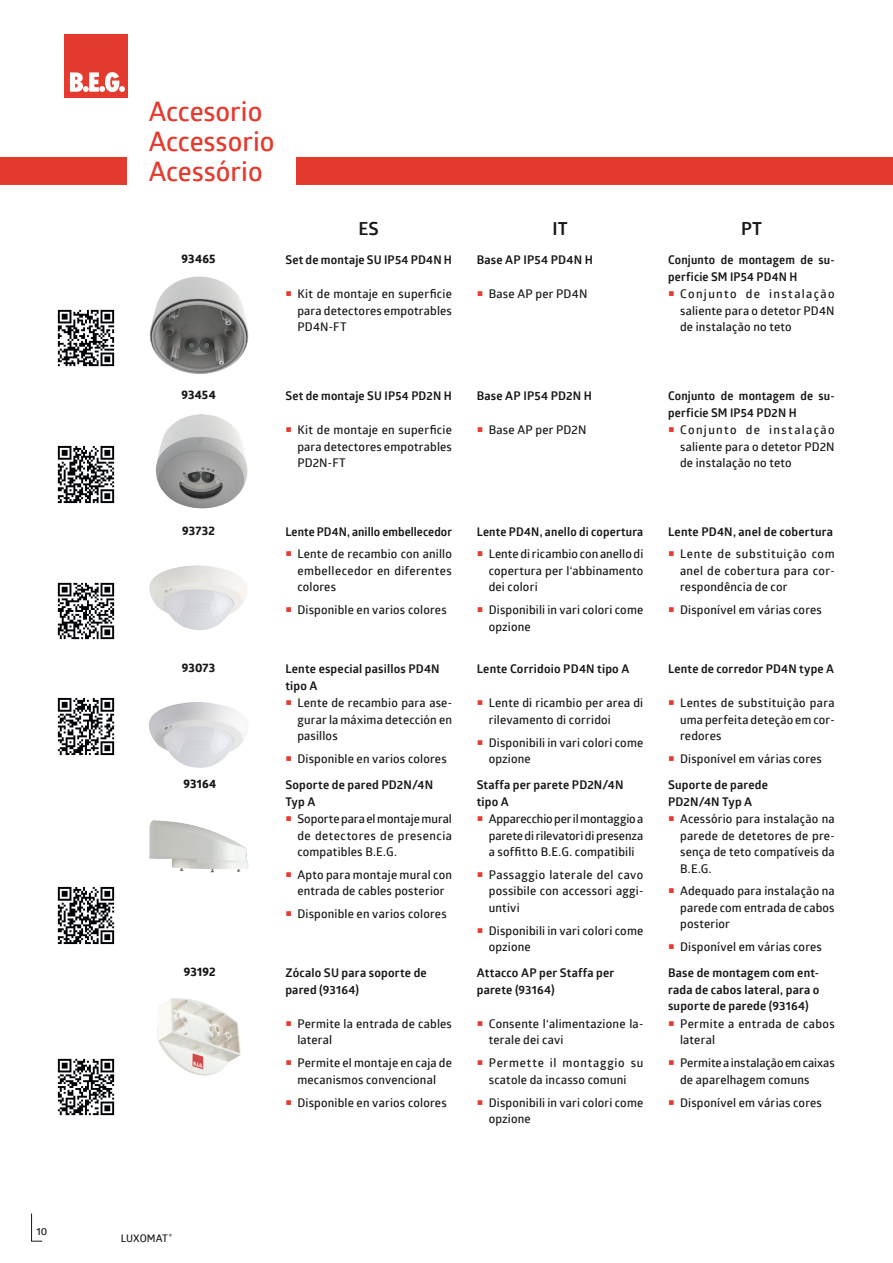
<style>
.page{position:relative;width:893px;height:1263px;background:#fff}
.page>*{position:absolute;margin:0;border:0;box-sizing:border-box;transform-origin:0 0}
.t1{font:600 27px/30px "Glober";color:#e53a2e}
.t2{font:700 18px "Glober";color:#171818}
.t3{font:600 12px/16.5px "Glober";letter-spacing:.015em;color:#171818;text-align:justify}
.t4{font:700 12px/16.5px "Glober";letter-spacing:.015em;color:#171818}
.t5{font:700 12px "Globerx";letter-spacing:.015em;color:#171818}
.t6{font:600 10.5px "Glober";letter-spacing:-.005em;color:#171818}
.t7{font:600 10.35px "Glober";color:#171818}
</style>
<div class="page">
<div style="left:0;top:157px;width:893px;height:28px;background:#e53a2e"></div>
<svg style="left:31px;top:1213px;width:12px;height:29px"></svg>
<div style="left:64px;top:34px;width:64px;height:64px;background:#e53a2e"></div>
<svg style="left:70px;top:72px;width:55px;height:20px"></svg>
<div style="left:128px;top:100px;width:168px;height:89px;background:#fff"></div>
<img style="left:57px;top:309px;width:58px;height:58px">
<img style="left:149px;top:276px;width:100px;height:98px">
<img style="left:57px;top:445px;width:58px;height:59px">
<img style="left:156px;top:414px;width:92px;height:95px">
<img style="left:57px;top:582px;width:58px;height:58px">
<img style="left:149px;top:565px;width:98px;height:65px">
<img style="left:57px;top:697px;width:58px;height:59px">
<img style="left:149px;top:702px;width:97px;height:66px">
<img style="left:57px;top:886px;width:58px;height:59px">
<img style="left:149px;top:820px;width:100px;height:53px">
<img style="left:57px;top:1058px;width:58px;height:58px">
<img style="left:157px;top:998px;width:84px;height:78px">
<p class="t7" style="left:36px;top:1224px;width:12px">10</p>
<h1 class="t1" style="left:149px;top:95px;width:127px">Accesorio<br>Accessorio<br>Acessório</h1>
<h2 class="t2" style="left:358px;top:216px;width:22px">ES</h2>
<h2 class="t2" style="left:553px;top:216px;width:17px">IT</h2>
<h2 class="t2" style="left:741px;top:216px;width:23px">PT</h2>
<p class="t5" style="left:182px;top:250px;width:35px">93465</p>
<p class="t4" style="left:285px;top:251px;width:168px">Set de montaje SU IP54 PD4N H</p>
<p class="t4" style="left:477px;top:251px;width:118px">Base AP IP54 PD4N H</p>
<p class="t4" style="left:668px;top:251px;width:168px">Conjunto de montagem de su&shy;perficie SM IP54 PD4N H</p>
<p class="t3" style="left:297px;top:285px;width:156px">Kit de montaje en superficie para detectores empotrables PD4N-FT</p>
<p class="t3" style="left:489px;top:285px;width:100px">Base AP per PD4N</p>
<p class="t3" style="left:680px;top:285px;width:156px">Conjunto de instalação saliente para o detetor PD4N de instalação no teto</p>
<p class="t5" style="left:181px;top:386px;width:36px">93454</p>
<p class="t4" style="left:285px;top:387px;width:168px">Set de montaje SU IP54 PD2N H</p>
<p class="t4" style="left:477px;top:387px;width:117px">Base AP IP54 PD2N H</p>
<p class="t4" style="left:668px;top:387px;width:168px">Conjunto de montagem de su&shy;perficie SM IP54 PD2N H</p>
<p class="t3" style="left:297px;top:421px;width:156px">Kit de montaje en superficie para detectores empotrables PD2N-FT</p>
<p class="t3" style="left:489px;top:421px;width:99px">Base AP per PD2N</p>
<p class="t3" style="left:680px;top:421px;width:156px">Conjunto de instalação saliente para o detetor PD2N de instalação no teto</p>
<p class="t5" style="left:182px;top:522px;width:34px">93732</p>
<p class="t4" style="left:285px;top:523px;width:168px">Lente PD4N, anillo embellecedor</p>
<p class="t4" style="left:477px;top:523px;width:168px">Lente PD4N, anello di copertura</p>
<p class="t4" style="left:668px;top:523px;width:167px">Lente PD4N, anel de cobertura</p>
<p class="t3" style="left:297px;top:545px;width:156px">Lente de recambio con anillo embellecedor en diferentes colores</p>
<p class="t3" style="left:297px;top:601px;width:151px">Disponible en varios colores</p>
<p class="t3" style="left:489px;top:545px;width:156px">Lente di ricambio con anello di copertura per l‘abbinamento dei colori</p>
<p class="t3" style="left:489px;top:601px;width:156px">Disponibili in vari colori come opzione</p>
<p class="t3" style="left:680px;top:545px;width:156px">Lente de substituição com anel de cobertura para cor&shy;respondência de cor</p>
<p class="t3" style="left:680px;top:601px;width:143px">Disponível em várias cores</p>
<p class="t5" style="left:182px;top:659px;width:35px">93073</p>
<p class="t4" style="left:285px;top:660px;width:156px">Lente especial pasillos PD4N tipo A</p>
<p class="t4" style="left:477px;top:660px;width:154px">Lente Corridoio PD4N tipo A</p>
<p class="t4" style="left:668px;top:660px;width:168px">Lente de corredor PD4N type A</p>
<p class="t3" style="left:297px;top:694px;width:156px">Lente de recambio para ase&shy;gurar la máxima detección en pasillos</p>
<p class="t3" style="left:297px;top:750px;width:151px">Disponible en varios colores</p>
<p class="t3" style="left:489px;top:694px;width:156px">Lente di ricambio per area di rilevamento di corridoi</p>
<p class="t3" style="left:489px;top:734px;width:156px">Disponibili in vari colori come opzione</p>
<p class="t3" style="left:680px;top:694px;width:156px">Lentes de substituição para uma perfeita deteção em cor&shy;redores</p>
<p class="t3" style="left:680px;top:750px;width:143px">Disponível em várias cores</p>
<p class="t5" style="left:183px;top:774px;width:34px">93164</p>
<p class="t4" style="left:285px;top:776px;width:149px">Soporte de pared PD2N/4N<br>Typ A</p>
<p class="t4" style="left:477px;top:776px;width:148px">Staffa per parete PD2N/4N tipo A</p>
<p class="t4" style="left:668px;top:776px;width:101px">Suporte de parede<br>PD2N/4N Typ A</p>
<p class="t3" style="left:297px;top:810px;width:156px">Soporte para el montaje mural de detectores de presencia compatibles B.E.G.</p>
<p class="t3" style="left:297px;top:866px;width:156px">Apto para montaje mural con entrada de cables posterior</p>
<p class="t3" style="left:297px;top:905px;width:151px">Disponible en varios colores</p>
<p class="t3" style="left:680px;top:810px;width:156px">Acessório para instalação na parede de detetores de pre&shy;sença de teto compatíveis da B.E.G.</p>
<p class="t3" style="left:680px;top:882px;width:156px">Adequado para instalação na parede com entrada de cabos posterior</p>
<p class="t3" style="left:680px;top:938px;width:143px">Disponível em várias cores</p>
<p class="t3" style="left:489px;top:810px;width:156px">Apparecchio per il montaggio a parete di rilevatori di presenza a soffitto B.E.G. compatibili</p>
<p class="t3" style="left:489px;top:866px;width:156px">Passaggio laterale del cavo possibile con accessori aggi&shy;untivi</p>
<p class="t3" style="left:489px;top:922px;width:156px">Disponibili in vari colori come opzione</p>
<p class="t5" style="left:184px;top:963px;width:33px">93192</p>
<p class="t4" style="left:285px;top:964px;width:143px">Zócalo SU para soporte de pared (93164)</p>
<p class="t4" style="left:477px;top:964px;width:139px">Attacco AP per Staffa per parete (93164)</p>
<p class="t4" style="left:668px;top:964px;width:153px;text-align:justify">Base de montagem com ent&shy;rada de cabos lateral, para o suporte de parede (93164)</p>
<p class="t3" style="left:297px;top:1015px;width:156px">Permite la entrada de cables lateral</p>
<p class="t3" style="left:297px;top:1054px;width:156px">Permite el montaje en caja de mecanismos convencional</p>
<p class="t3" style="left:297px;top:1094px;width:151px">Disponible en varios colores</p>
<p class="t3" style="left:489px;top:1015px;width:156px">Consente l‘alimentazione la&shy;terale dei cavi</p>
<p class="t3" style="left:489px;top:1054px;width:156px">Permette il montaggio su scatole da incasso comuni</p>
<p class="t3" style="left:489px;top:1094px;width:156px">Disponibili in vari colori come opzione</p>
<p class="t3" style="left:680px;top:1015px;width:156px">Permite a entrada de cabos lateral</p>
<p class="t3" style="left:680px;top:1054px;width:156px">Permite a instalação em caixas de aparelhagem comuns</p>
<p class="t3" style="left:680px;top:1094px;width:143px">Disponível em várias cores</p>
<p class="t6" style="left:121px;top:1230px;width:53px">LUXOMAT<sup>®</sup></p>
</div>
